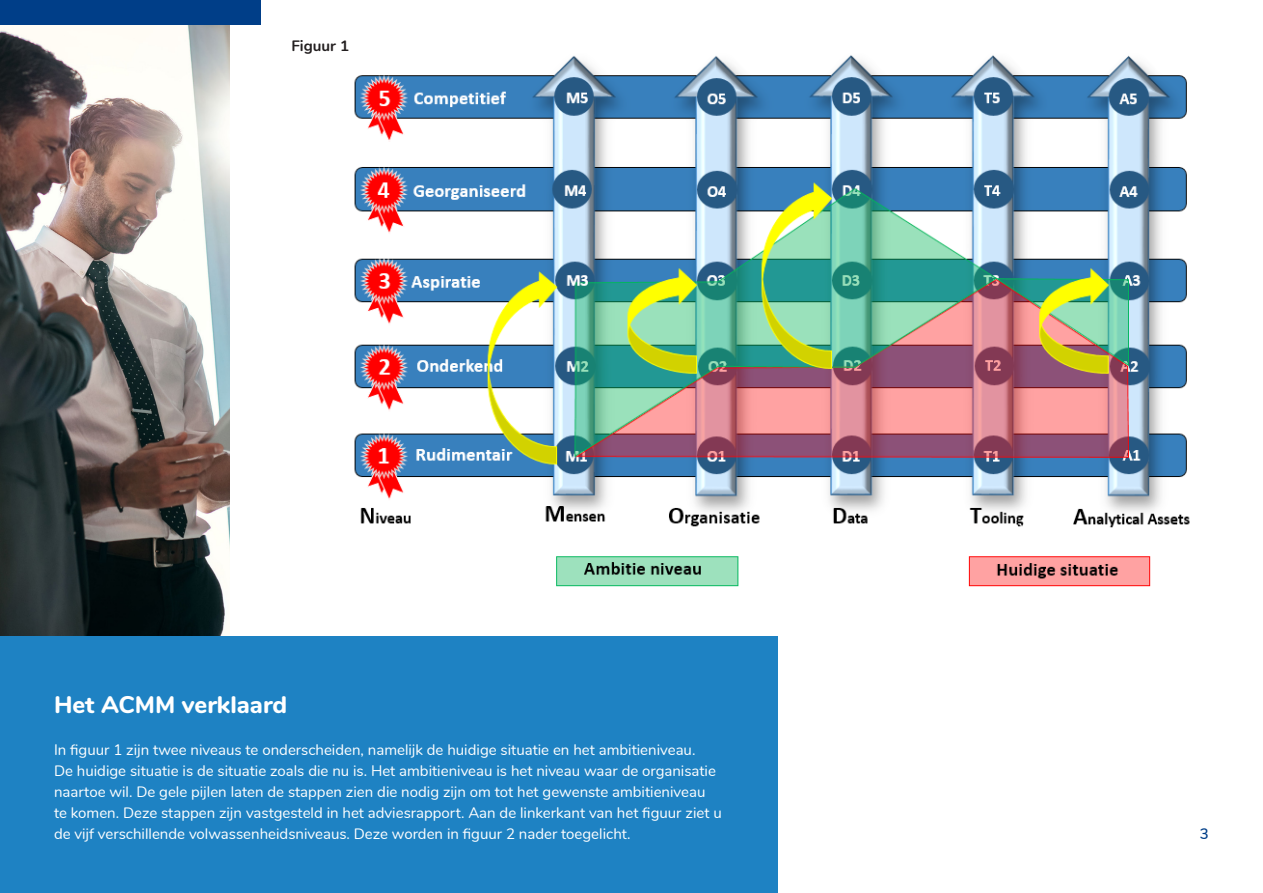
<style>
.page{position:relative;width:1263px;height:893px;background:#fff}
.page>*{position:absolute;margin:0;border:0;box-sizing:border-box;transform-origin:0 0}
.t1{font:800 24px "Nunito";color:#fff}
.t2{font:15px/21px "Nunito";color:#fff}
.t3{font:700 15px "Nunito";color:#231f20}
.t4{font:600 15px "Nunito";color:#003e88}
</style>
<div class="page">
<img style="left:0;top:25px;width:230px;height:612px">
<div style="left:0;top:637px;width:777px;height:256px;background:#1e82c3"></div>
<div style="left:0;top:0;width:260px;height:25px;background:#003e88"></div>
<img style="left:354px;top:55px;width:836px;height:532px">
<p class="t3" style="left:291px;top:35px;width:59px">Figuur 1</p>
<p class="t1" style="left:54px;top:687px;width:235px">Het ACMM verklaard</p>
<p class="t2" style="left:54px;top:738px;width:669px">In figuur 1 zijn twee niveaus te onderscheiden, namelijk de huidige situatie en het ambitieniveau.<br>De huidige situatie is de situatie zoals die nu is. Het ambitieniveau is het niveau waar de organisatie naartoe wil. De gele pijlen laten de stappen zien die nodig zijn om tot het gewenste ambitieniveau te komen. Deze stappen zijn vastgesteld in het adviesrapport. Aan de linkerkant van het figuur ziet u de vijf verschillende volwassenheidsniveaus. Deze worden in figuur 2 nader toegelicht.</p>
<p class="t4" style="left:1200px;top:823px;width:10px">3</p>
</div>
